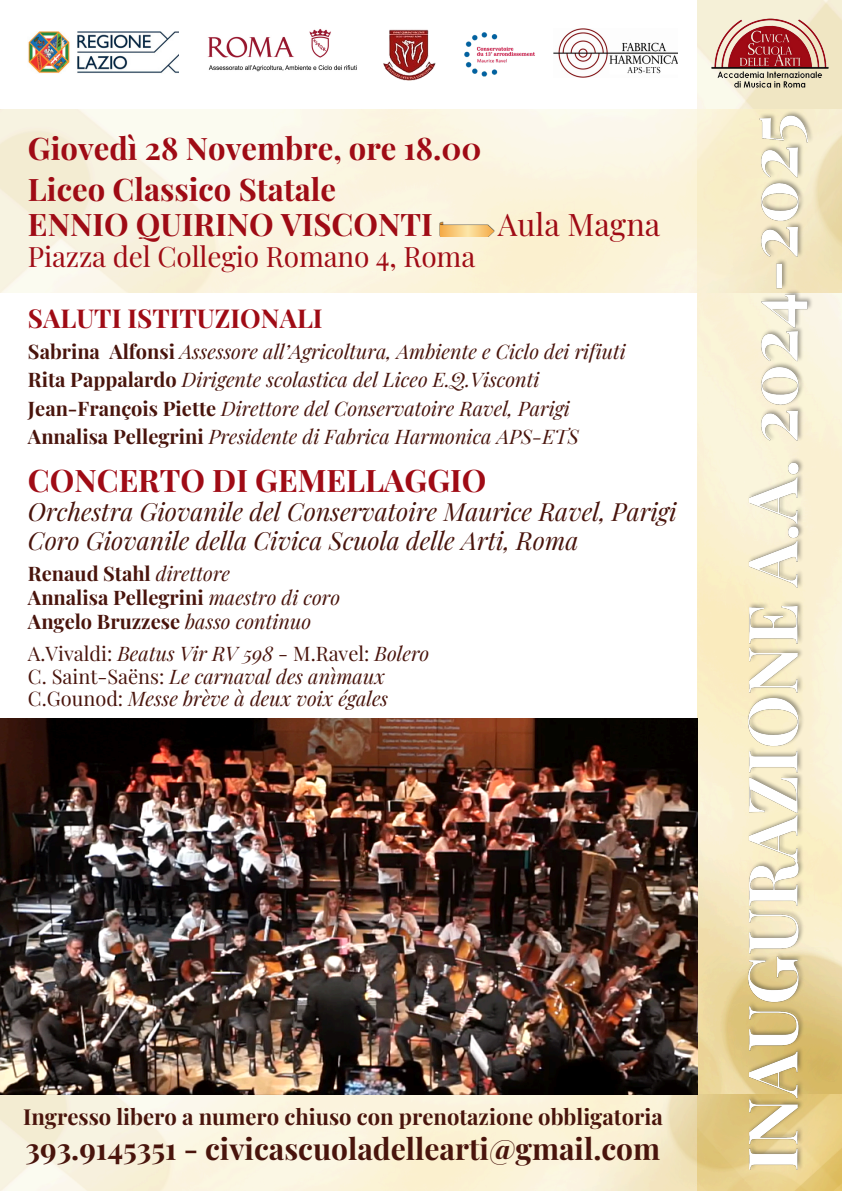
<style>
.page{position:relative;width:842px;height:1191px;background:#fff}
.page>*{position:absolute;margin:0;border:0;box-sizing:border-box;transform-origin:0 0}
.t1{font:700 31px/34.5px "Playfair Display";color:#9f0b15}
.t2{font:31px "Playfair Display";color:#9f0b15}
.t3{font:700 29.9px "Playfair Display";color:#49140c}
.t4{font:28px "Playfair Display";letter-spacing:-.005em;color:#9f0b15}
.t5{font:700 26px "Playfair Display";color:#9f0b15}
.t6{font:italic 25px/28.5px "Playfair Display";color:#49140c}
.t7{font:700 22px "Playfair Display";color:#49140c}
.t8{font:italic 20px "Playfair Display";color:#49140c}
.t9{font:700 20px "Playfair Display";color:#49140c}
.s1{font-weight:700;font-style:normal}
.s2{font-weight:400;font-style:italic}
.s3{font-style:normal}
</style>
<div class="page">
<img style="left:697px;top:0;width:145px;height:1094px">
<img style="left:0;top:1094px;width:842px;height:96px">
<img style="left:711px;top:19px;width:117px;height:68px">
<img style="left:207px;top:29px;width:150px;height:43px">
<img style="left:28px;top:31px;width:150px;height:42px">
<img style="left:383px;top:29px;width:52px;height:52px">
<img style="left:464px;top:32px;width:71px;height:45px">
<img style="left:554px;top:28px;width:124px;height:50px">
<img style="left:440px;top:222px;width:55px;height:15px">
<img style="left:0;top:718px;width:697px;height:376px">
<img style="left:723px;top:108px;width:93px;height:1065px">
<p class="t1" style="left:28px;top:130px;width:455px">Giovedì 28 Novembre, ore 18.00</p>
<h2 class="t1" style="left:28px;top:171px;width:406px">Liceo Classico Statale<br>ENNIO QUIRINO VISCONTI</h2>
<h2 class="t4" style="left:28px;top:237px;width:449px">Piazza del Collegio Romano 4, Roma</h2>
<h2 class="t2" style="left:498px;top:202px;width:164px">Aula Magna</h2>
<p class="t5" style="left:28px;top:300px;width:296px">SALUTI ISTITUZIONALI</p>
<p class="t8" style="left:28px;top:337px;width:599px"><span class="s1">Sabrina Alfonsi</span> Assessore all’Agricoltura, Ambiente e Ciclo dei rifiuti</p>
<p class="t8" style="left:28px;top:366px;width:513px"><span class="s1">Rita Pappalardo</span> Dirigente scolastica del Liceo E.Q.Visconti</p>
<p class="t8" style="left:28px;top:394px;width:543px"><span class="s1">Jean-François Piette</span> Direttore del Conservatoire Ravel, Parigi</p>
<p class="t8" style="left:28px;top:423px;width:552px"><span class="s1">Annalisa Pellegrini</span> Presidente di Fabrica Harmonica APS-ETS</p>
<h4 class="t1" style="left:28px;top:462px;width:460px">CONCERTO DI GEMELLAGGIO</h4>
<h4 class="t6" style="left:28px;top:497px;width:650px">Orchestra Giovanile del Conservatoire Maurice Ravel, Parigi<br>Coro Giovanile della Civica Scuola delle Arti, Roma</h4>
<p class="t9" style="left:28px;top:559px;width:204px">Renaud Stahl <span class="s2">direttore</span></p>
<p class="t9" style="left:28px;top:583px;width:314px">Annalisa Pellegrini <span class="s2">maestro di coro</span></p>
<p class="t9" style="left:28px;top:607px;width:285px">Angelo Bruzzese <span class="s2">basso continuo</span></p>
<p class="t8" style="left:28px;top:639px;width:403px"><span class="s3">A.Vivaldi:</span> Beatus Vir RV 598 <span class="s3">- M.Ravel:</span> Bolero</p>
<p class="t8" style="left:28px;top:661px;width:358px"><span class="s3">C. Saint-Saëns:</span> Le carnaval des anìmaux</p>
<p class="t8" style="left:28px;top:684px;width:362px"><span class="s3">C.Gounod:</span> Messe brève à deux voix égales</p>
<h3 class="t7" style="left:23px;top:1101px;width:641px">Ingresso libero a numero chiuso con prenotazione obbligatoria</h3>
<h3 class="t3" style="left:26px;top:1127px;width:636px">393.9145351 - civicascuoladellearti@gmail.com</h3>
</div>
